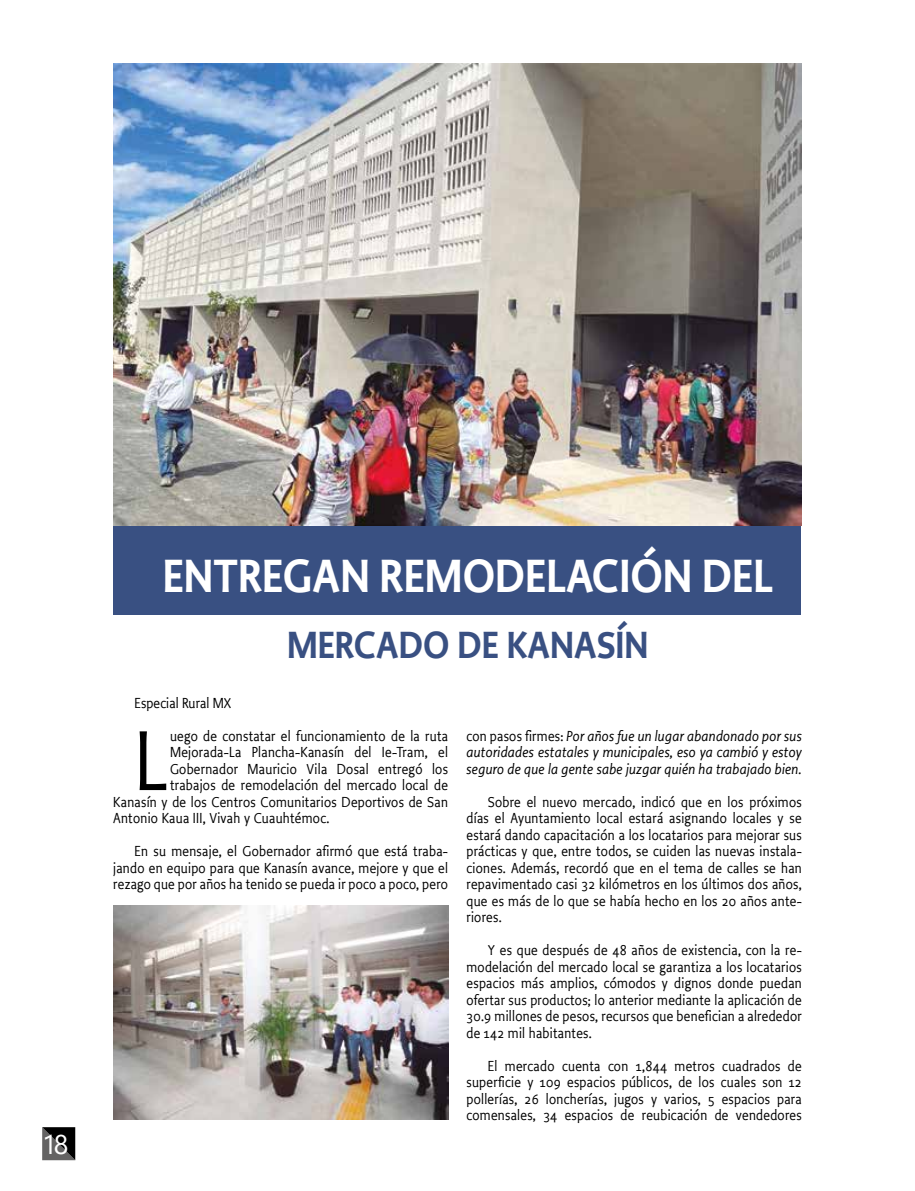
<style>
.page{position:relative;width:915px;height:1191px;background:#fff}
.page>*{position:absolute;margin:0;border:0;box-sizing:border-box;transform-origin:0 0}
.t1{font:88.05px "Productus";color:#000}
.t2{font:600 48px "Productus";color:#fff}
.t3{font:600 39px "Productus";color:#395082}
.t4{font:27px "Segoe UI";color:#fff}
.t5{font:15px/16.5px "Productus";letter-spacing:.02em;color:#000;text-align:justify}
.t6{font:italic 15px/16.5px "Productus";letter-spacing:.02em;color:#000;text-align:justify}
.s1{font-style:normal}
</style>
<div class="page">
<div style="left:113px;top:526px;width:687px;height:88px;background:#395082"></div>
<img style="left:113px;top:64px;width:687px;height:462px">
<img style="left:113px;top:905px;width:335px;height:214px">
<svg style="left:42px;top:1127px;width:33px;height:33px"></svg>
<h3 class="t4" style="left:42px;top:1118px;width:28px">18</h3>
<h2 class="t2" style="left:163px;top:546px;width:611px">ENTREGAN REMODELACIÓN DEL</h2>
<h3 class="t3" style="left:287px;top:620px;width:363px">MERCADO DE KANASÍN</h3>
<p class="t5" style="left:134px;top:694px;width:98px">Especial Rural MX</p>
<h1 class="t1" style="left:134px;top:708px;width:35px">L</h1>
<p class="t5" style="left:170px;top:727px;width:279px">uego de constatar el funcionamiento de la ruta</p>
<p class="t5" style="left:170px;top:744px;width:279px">Mejorada-La Plancha-Kanasín del Ie-Tram, el</p>
<p class="t5" style="left:170px;top:760px;width:279px">Gobernador Mauricio Vila Dosal entregó los</p>
<p class="t5" style="left:170px;top:777px;width:279px">trabajos de remodelación del mercado local de</p>
<p class="t5" style="left:113px;top:793px;width:336px">Kanasín y de los Centros Comunitarios Deportivos de San</p>
<p class="t5" style="left:113px;top:810px;width:218px">Antonio Kaua III, Vivah y Cuauhtémoc.</p>
<p class="t5" style="left:113px;top:843px;width:336px;text-indent:21px">En su mensaje, el Gobernador afirmó que está traba&shy;jando en equipo para que Kanasín avance, mejore y que el rezago que por años ha tenido se pueda ir poco a poco, pero</p>
<p class="t6" style="left:466px;top:727px;width:336px"><span class="s1">con pasos firmes:</span> Por años fue un lugar abandonado por sus autoridades estatales y municipales, eso ya cambió y estoy seguro de que la gente sabe juzgar quién ha trabajado bien.</p>
<p class="t5" style="left:466px;top:793px;width:336px;text-indent:21px">Sobre el nuevo mercado, indicó que en los próximos días el Ayuntamiento local estará asignando locales y se estará dando capacitación a los locatarios para mejorar sus prácticas y que, entre todos, se cuiden las nuevas instala&shy;ciones. Además, recordó que en el tema de calles se han repavimentado casi 32 kilómetros en los últimos dos años, que es más de lo que se había hecho en los 20 años ante&shy;riores.</p>
<p class="t5" style="left:466px;top:942px;width:336px;text-indent:21px">Y es que después de 48 años de existencia, con la re&shy;modelación del mercado local se garantiza a los locatarios espacios más amplios, cómodos y dignos donde puedan ofertar sus productos; lo anterior mediante la aplicación de 30.9 millones de pesos, recursos que benefician a alrededor de 142 mil habitantes.</p>
<p class="t5" style="left:466px;top:1057px;width:336px;text-indent:21px">El mercado cuenta con 1,844 metros cuadrados de superficie y 109 espacios públicos, de los cuales son 12 pollerías, 26 loncherías, jugos y varios, 5 espacios para comensales, 34 espacios de reubicación de vendedores</p>
</div>
